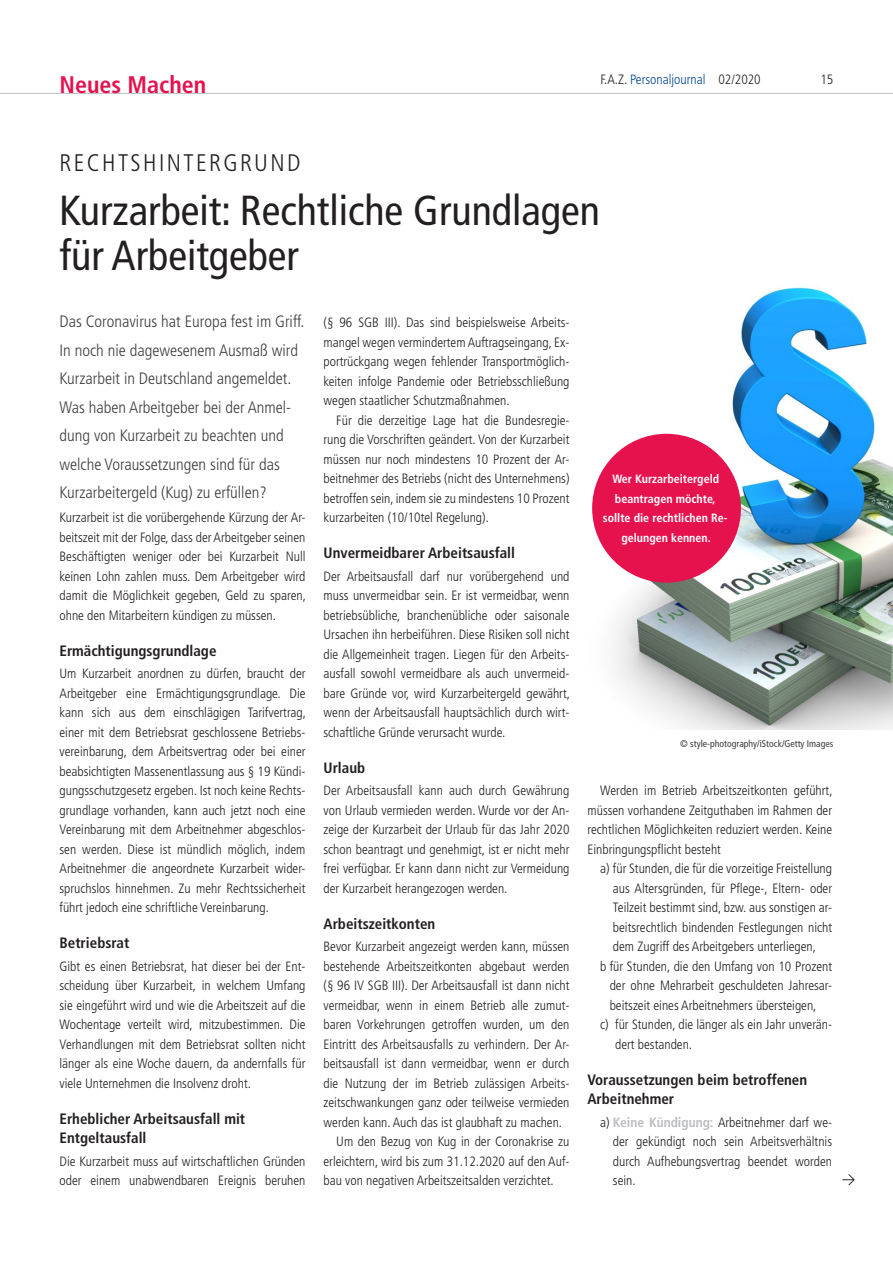
<style>
.page{position:relative;width:893px;height:1263px;background:#fff}
.page>*{position:absolute;margin:0;border:0;box-sizing:border-box;transform-origin:0 0}
.t1{font:condensed 42px/45px "Frutiger LT Std";color:#231f20}
.t2{font:300 condensed 24px "Frutiger LT Std";letter-spacing:.1em;color:#231f20}
.t3{font:700 condensed 24px "Frutiger LT Std";color:#e6124e}
.t4{font:300 condensed 16.5px/28.5px "Frutiger LT Std";color:#3e3e3f}
.t5{font:700 condensed 15px/19.5px "Frutiger LT Std";color:#231f20}
.t6{font:300 condensed 13.5px/19.5px "Frutiger LT Std";color:#231f20;text-align:justify}
.t7{font:300 condensed 13.5px "Frutiger LT Std";color:#014892}
.t8{font:700 condensed 12px/19.5px "Frutiger LT Std";color:#fff;text-align:center}
.t9{font:condensed 9.75px "Frutiger LT Std";color:#3e3e3f}
.s1{color:#231f20}
.s2{font-weight:700;color:#bcbdc0}
</style>
<div class="page">
<hr style="left:0;top:93px;width:893px;height:1px;background:#bcbdc0">
<img style="left:592px;top:287px;width:301px;height:442px">
<div style="left:592px;top:434px;width:149px;height:149px;background:#e6124e;border-radius:50%"></div>
<svg style="left:842px;top:1174px;width:13px;height:11px"></svg>
<h2 class="t3" style="left:60px;top:70px;width:148px">Neues Machen</h2>
<p class="t7" style="left:600px;top:72px;width:162px"><span class="s1">F.A.Z.</span> Personaljournal <span class="s1">02/2020</span></p>
<p class="t6" style="left:820px;top:70px;width:14px">15</p>
<h2 class="t2" style="left:60px;top:149px;width:242px">RECHTSHINTERGRUND</h2>
<h1 class="t1" style="left:60px;top:188px;width:542px">Kurzarbeit: Rechtliche Grundlagen für Arbeitgeber</h1>
<p class="t4" style="left:60px;top:307px;width:246px">Das Coronavirus hat Europa fest im Griff.<br>In noch nie dagewesenem Ausmaß wird Kurzarbeit in Deutschland angemeldet.<br>Was haben Arbeitgeber bei der Anmel&shy;dung von Kurzarbeit zu beachten und welche Voraussetzungen sind für das Kurzarbeitergeld (Kug) zu erfüllen?</p>
<p class="t6" style="left:60px;top:508px;width:248px">Kurzarbeit ist die vorübergehende Kürzung der Ar&shy;beitszeit mit der Folge, dass der Arbeitgeber seinen Beschäftigten weniger oder bei Kurzarbeit Null keinen Lohn zahlen muss. Dem Arbeitgeber wird damit die Möglichkeit gegeben, Geld zu sparen, ohne den Mitarbeitern kündigen zu müssen.</p>
<p class="t5" style="left:60px;top:641px;width:159px">Ermächtigungsgrundlage</p>
<p class="t6" style="left:60px;top:664px;width:248px">Um Kurzarbeit anordnen zu dürfen, braucht der Arbeitgeber eine Ermächtigungsgrundlage. Die kann sich aus dem einschlägigen Tarifvertrag, einer mit dem Betriebsrat geschlossene Betriebs&shy;vereinbarung, dem Arbeitsvertrag oder bei einer beabsichtigten Massenentlassung aus § 19 Kündi&shy;gungsschutzgesetz ergeben. Ist noch keine Rechts&shy;grundlage vorhanden, kann auch jetzt noch eine Vereinbarung mit dem Arbeitnehmer abgeschlos&shy;sen werden. Diese ist mündlich möglich, indem Arbeitnehmer die angeordnete Kurzarbeit wider&shy;spruchslos hinnehmen. Zu mehr Rechtssicherheit führt jedoch eine schriftliche Vereinbarung.</p>
<p class="t5" style="left:60px;top:933px;width:71px">Betriebsrat</p>
<p class="t6" style="left:60px;top:956px;width:247px">Gibt es einen Betriebsrat, hat dieser bei der Ent&shy;scheidung über Kurzarbeit, in welchem Umfang sie eingeführt wird und wie die Arbeitszeit auf die Wochentage verteilt wird, mitzubestimmen. Die Verhandlungen mit dem Betriebsrat sollten nicht länger als eine Woche dauern, da andernfalls für viele Unternehmen die Insolvenz droht.</p>
<p class="t5" style="left:60px;top:1109px;width:187px">Erheblicher Arbeitsausfall mit<br>Entgeltausfall</p>
<p class="t6" style="left:60px;top:1151px;width:247px">Die Kurzarbeit muss auf wirtschaftlichen Gründen oder einem unabwendbaren Ereignis beruhen</p>
<p class="t6" style="left:323px;top:313px;width:247px">(§ 96 SGB III). Das sind beispielsweise Arbeits&shy;mangel wegen vermindertem Auftragseingang, Ex&shy;portrückgang wegen fehlender Transportmöglich&shy;keiten infolge Pandemie oder Betriebsschließung wegen staatlicher Schutzmaßnahmen.</p>
<p class="t6" style="left:323px;top:410px;width:247px;text-indent:13px">Für die derzeitige Lage hat die Bundesregie&shy;rung die Vorschriften geändert. Von der Kurzarbeit müssen nur noch mindestens 10 Prozent der Ar&shy;beitnehmer des Betriebs (nicht des Unternehmens) betroffen sein, indem sie zu mindestens 10 Prozent kurzarbeiten (10/10tel Regelung).</p>
<p class="t5" style="left:323px;top:543px;width:193px">Unvermeidbarer Arbeitsausfall</p>
<p class="t6" style="left:323px;top:566px;width:248px">Der Arbeitsausfall darf nur vorübergehend und muss unvermeidbar sein. Er ist vermeidbar, wenn betriebsübliche, branchenübliche oder saisonale Ursachen ihn herbeiführen. Diese Risiken soll nicht die Allgemeinheit tragen. Liegen für den Arbeits&shy;ausfall sowohl vermeidbare als auch unvermeid&shy;bare Gründe vor, wird Kurzarbeitergeld gewährt, wenn der Arbeitsausfall hauptsächlich durch wirt&shy;schaftliche Gründe verursacht wurde.</p>
<p class="t5" style="left:323px;top:758px;width:43px">Urlaub</p>
<p class="t6" style="left:323px;top:781px;width:247px">Der Arbeitsausfall kann auch durch Gewährung von Urlaub vermieden werden. Wurde vor der An&shy;zeige der Kurzarbeit der Urlaub für das Jahr 2020 schon beantragt und genehmigt, ist er nicht mehr frei verfügbar. Er kann dann nicht zur Vermeidung der Kurzarbeit herangezogen werden.</p>
<p class="t5" style="left:323px;top:914px;width:113px">Arbeitszeitkonten</p>
<p class="t6" style="left:323px;top:937px;width:247px">Bevor Kurzarbeit angezeigt werden kann, müssen</p>
<p class="t6" style="left:323px;top:956px;width:247px">bestehende Arbeitszeitkonten abgebaut werden</p>
<p class="t6" style="left:323px;top:976px;width:247px">(§ 96 IV SGB III). Der Arbeitsausfall ist dann nicht</p>
<p class="t6" style="left:323px;top:995px;width:247px">vermeidbar, wenn in einem Betrieb alle zumut-</p>
<p class="t6" style="left:323px;top:1015px;width:247px">baren Vorkehrungen getroffen wurden, um den</p>
<p class="t6" style="left:323px;top:1034px;width:247px">Eintritt des Arbeitsausfalls zu verhindern. Der Ar-</p>
<p class="t6" style="left:323px;top:1054px;width:247px">beitsausfall ist dann vermeidbar, wenn er durch</p>
<p class="t6" style="left:323px;top:1073px;width:247px">die Nutzung der im Betrieb zulässigen Arbeits-</p>
<p class="t6" style="left:323px;top:1093px;width:247px">zeitschwankungen ganz oder teilweise vermieden</p>
<p class="t6" style="left:323px;top:1112px;width:240px">werden kann. Auch das ist glaubhaft zu machen.</p>
<p class="t6" style="left:336px;top:1132px;width:235px">Um den Bezug von Kug in der Coronakrise zu</p>
<p class="t6" style="left:323px;top:1151px;width:247px">erleichtern, wird bis zum 31.12.2020 auf den Auf-</p>
<p class="t6" style="left:323px;top:1171px;width:232px">bau von negativen Arbeitszeitsalden verzichtet.</p>
<p class="t8" style="left:603px;top:469px;width:126px">Wer Kurzarbeitergeld beantragen möchte, sollte die rechtlichen Re&shy;gelungen kennen.</p>
<p class="t9" style="left:680px;top:738px;width:155px">© style-photography/iStock/Getty Images</p>
<p class="t6" style="left:587px;top:781px;width:247px;text-indent:13px">Werden im Betrieb Arbeitszeitkonten geführt, müssen vorhandene Zeitguthaben im Rahmen der rechtlichen Möglichkeiten reduziert werden. Keine Einbringungspflicht besteht</p>
<p class="t6" style="left:600px;top:859px;width:233px">a) für Stunden, die für die vorzeitige Freistellung</p>
<p class="t6" style="left:613px;top:878px;width:221px">aus Altersgründen, für Pflege-, Eltern- oder</p>
<p class="t6" style="left:613px;top:898px;width:221px">Teilzeit bestimmt sind, bzw. aus sonstigen ar-</p>
<p class="t6" style="left:613px;top:917px;width:221px">beitsrechtlich bindenden Festlegungen nicht</p>
<p class="t6" style="left:613px;top:937px;width:205px">dem Zugriff des Arbeitgebers unterliegen,</p>
<p class="t6" style="left:600px;top:956px;width:233px">b für Stunden, die den Umfang von 10 Prozent</p>
<p class="t6" style="left:610px;top:976px;width:224px">der ohne Mehrarbeit geschuldeten Jahresar-</p>
<p class="t6" style="left:610px;top:995px;width:208px">beitszeit eines Arbeitnehmers übersteigen,</p>
<p class="t6" style="left:600px;top:1015px;width:233px">c) für Stunden, die länger als ein Jahr unverän-</p>
<p class="t6" style="left:615px;top:1034px;width:78px">dert bestanden.</p>
<p class="t5" style="left:587px;top:1070px;width:221px">Voraussetzungen beim betroffenen<br>Arbeitnehmer</p>
<p class="t6" style="left:613px;top:1112px;width:221px;text-indent:-13px">a) <span class="s2">Keine Kündigung:</span> Arbeitnehmer darf we&shy;der gekündigt noch sein Arbeitsverhältnis durch Aufhebungsvertrag beendet worden sein.</p>
</div>
